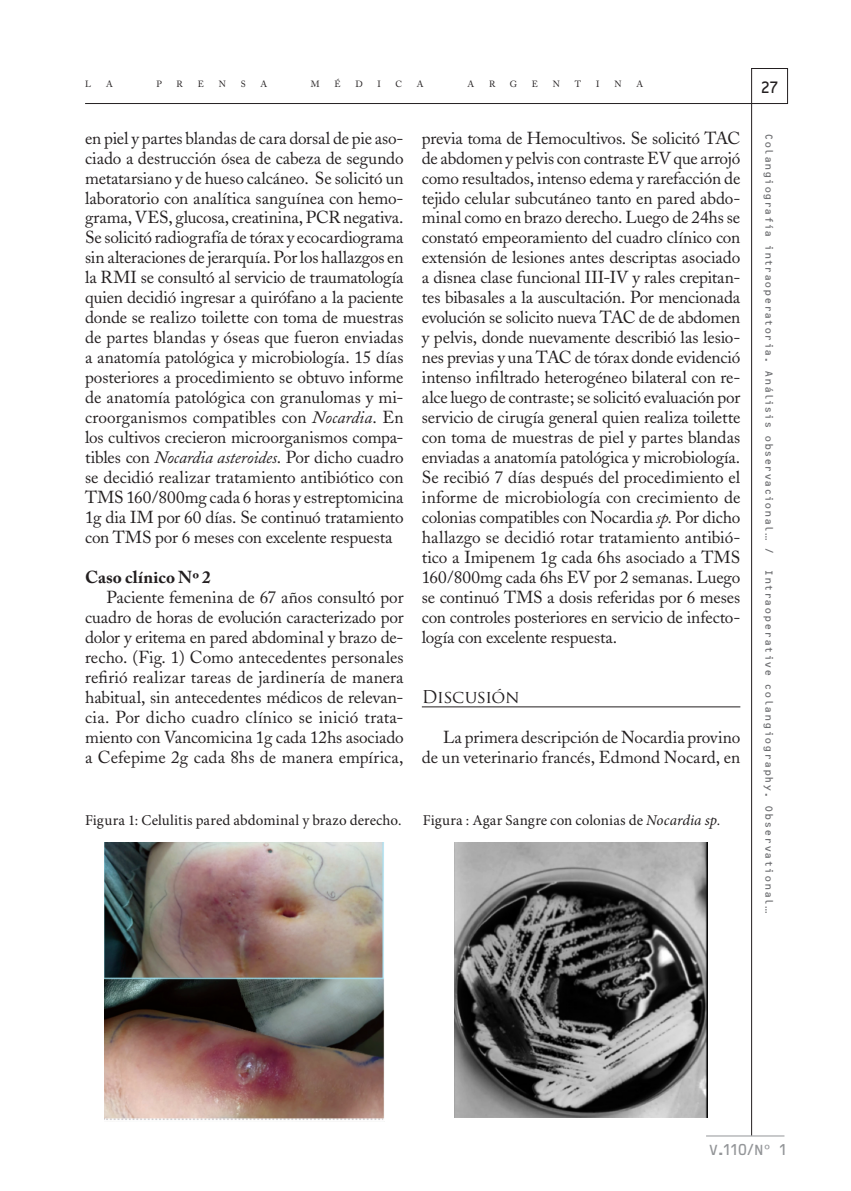
<style>
.page{position:relative;width:851px;height:1191px;background:#fff}
.page>*{position:absolute;margin:0;border:0;box-sizing:border-box;transform-origin:0 0}
.Texto_sangrado{font:17.25px/20px "Adobe Caslon";letter-spacing:-.005em;color:#231f20;text-align:justify}
.Subtítulo_2{font:700 17.25px "Adobe Caslon Pro";letter-spacing:.01em;color:#231f20}
.Subtítulo_1{font:17.25px "Trajan Pro";letter-spacing:-.025em;color:#231f20}
.t1{font:15.75px "OCRB Std";color:#231f20;scale:.95 1}
.Epígrafe_2{font:15px "Minion Pro";letter-spacing:.005em;color:#231f20}
.t2{font:15px "OCRB Std";color:#939598}
.t3{font:10.5px "OCRB Std";color:#6c6d70}
.t4{font:10.5px "OCRB Std";letter-spacing:.02em;color:#6c6d70}
.t5{font:9px "Adobe Caslon";color:#231f20}
.s1{font-style:italic}
</style>
<div class="page">
<hr style="left:751px;top:104px;width:1px;height:1031px;background:#231f20">
<hr style="left:85px;top:103px;width:666px;height:1px;background:#231f20">
<hr style="left:706px;top:1135px;width:78px;height:1px;background:#939598">
<div style="left:751px;top:68px;width:36px;height:36px;border:1px solid #231f20"></div>
<hr style="left:422px;top:706px;width:318px;height:1px;background:#231f20">
<img style="left:104px;top:842px;width:281px;height:278px">
<img style="left:454px;top:842px;width:253px;height:275px">
<p class="t5" style="left:85px;top:79px;width:7px">L</p>
<p class="t5" style="left:106px;top:79px;width:8px">A</p>
<p class="t5" style="left:156px;top:79px;width:7px">P</p>
<p class="t5" style="left:176px;top:79px;width:8px">R</p>
<p class="t5" style="left:198px;top:79px;width:8px">E</p>
<p class="t5" style="left:219px;top:79px;width:9px">N</p>
<p class="t5" style="left:241px;top:79px;width:6px">S</p>
<p class="t5" style="left:260px;top:79px;width:8px">A</p>
<p class="t5" style="left:311px;top:79px;width:10px">M</p>
<p class="t5" style="left:334px;top:79px;width:8px">É</p>
<p class="t5" style="left:355px;top:79px;width:9px">D</p>
<p class="t5" style="left:377px;top:79px;width:5px">I</p>
<p class="t5" style="left:395px;top:79px;width:8px">C</p>
<p class="t5" style="left:417px;top:79px;width:8px">A</p>
<p class="t5" style="left:467px;top:79px;width:8px">A</p>
<p class="t5" style="left:489px;top:79px;width:8px">R</p>
<p class="t5" style="left:510px;top:79px;width:9px">G</p>
<p class="t5" style="left:532px;top:79px;width:8px">E</p>
<p class="t5" style="left:552px;top:79px;width:9px">N</p>
<p class="t5" style="left:575px;top:79px;width:8px">T</p>
<p class="t5" style="left:596px;top:79px;width:5px">I</p>
<p class="t5" style="left:614px;top:79px;width:9px">N</p>
<p class="t5" style="left:636px;top:79px;width:8px">A</p>
<p class="Texto_sangrado" style="left:85px;top:128px;width:320px">en piel y partes blandas de cara dorsal de pie aso&shy;ciado a destrucción ósea de cabeza de segundo metatarsiano y de hueso calcáneo. Se solicitó un laboratorio con analítica sanguínea con hemo&shy;grama, VES, glucosa, creatinina, PCR negativa.<br>Se solicitó radiografía de tórax y ecocardiograma sin alteraciones de jerarquía. Por los hallazgos en la RMI se consultó al servicio de traumatología quien decidió ingresar a quirófano a la paciente donde se realizo toilette con toma de muestras de partes blandas y óseas que fueron enviadas a anatomía patológica y microbiología. 15 días posteriores a procedimiento se obtuvo informe de anatomía patológica con granulomas y mi&shy;croorganismos compatibles con <span class="s1">Nocardia</span>. En los cultivos crecieron microorganismos compa&shy;tibles con <span class="s1">Nocardia asteroides</span>. Por dicho cuadro se decidió realizar tratamiento antibiótico con TMS 160/800mg cada 6 horas y estreptomicina 1g dia IM por 60 días. Se continuó tratamiento con TMS por 6 meses con excelente respuesta</p>
<p class="Subtítulo_2" style="left:85px;top:567px;width:127px">Caso clínico Nº 2</p>
<p class="Texto_sangrado" style="left:85px;top:587px;width:320px;text-indent:21px">Paciente femenina de 67 años consultó por cuadro de horas de evolución caracterizado por dolor y eritema en pared abdominal y brazo de&shy;recho. (Fig. 1) Como antecedentes personales refirió realizar tareas de jardinería de manera habitual, sin antecedentes médicos de relevan&shy;cia. Por dicho cuadro clínico se inició trata&shy;miento con Vancomicina 1g cada 12hs asociado a Cefepime 2g cada 8hs de manera empírica,</p>
<p class="Texto_sangrado" style="left:422px;top:128px;width:320px">previa toma de Hemocultivos. Se solicitó TAC de abdomen y pelvis con contraste EV que arrojó como resultados, intenso edema y rarefacción de tejido celular subcutáneo tanto en pared abdo&shy;minal como en brazo derecho. Luego de 24hs se constató empeoramiento del cuadro clínico con extensión de lesiones antes descriptas asociado a disnea clase funcional III-IV y rales crepitan&shy;tes bibasales a la auscultación. Por mencionada evolución se solicito nueva TAC de de abdomen y pelvis, donde nuevamente describió las lesio&shy;nes previas y una TAC de tórax donde evidenció intenso infiltrado heterogéneo bilateral con re&shy;alce luego de contraste; se solicitó evaluación por servicio de cirugía general quien realiza toilette con toma de muestras de piel y partes blandas enviadas a anatomía patológica y microbiología.<br>Se recibió 7 días después del procedimiento el informe de microbiología con crecimiento de colonias compatibles con Nocardia <span class="s1">sp.</span> Por dicho hallazgo se decidió rotar tratamiento antibió&shy;tico a Imipenem 1g cada 6hs asociado a TMS 160/800mg cada 6hs EV por 2 semanas. Luego se continuó TMS a dosis referidas por 6 meses con controles posteriores en servicio de infecto&shy;logía con excelente respuesta.</p>
<p class="Subtítulo_1" style="left:422px;top:685px;width:99px">Discusión</p>
<p class="Texto_sangrado" style="left:422px;top:727px;width:320px;text-align:right">La primera descripción de Nocardia provino<br>de un veterinario francés, Edmond Nocard, en</p>
<p class="Epígrafe_2" style="left:85px;top:811px;width:318px">Figura 1: Celulitis pared abdominal y brazo derecho.</p>
<p class="Epígrafe_2" style="left:423px;top:811px;width:299px">Figura : Agar Sangre con colonias de <span class="s1">Nocardia sp.</span></p>
<p class="t1" style="left:759px;top:79px;width:22px">27</p>
<p class="t3" style="left:775px;top:133px;width:423px;rotate:90deg">Colangiografía intraoperatoria. Análisis observacional… /</p>
<p class="t4" style="left:775px;top:569px;width:346px;rotate:90deg">Intraoperative colangiography. Observational…</p>
<p class="t2" style="left:708px;top:1141px;width:82px">V.110/Nº 1</p>
</div>
